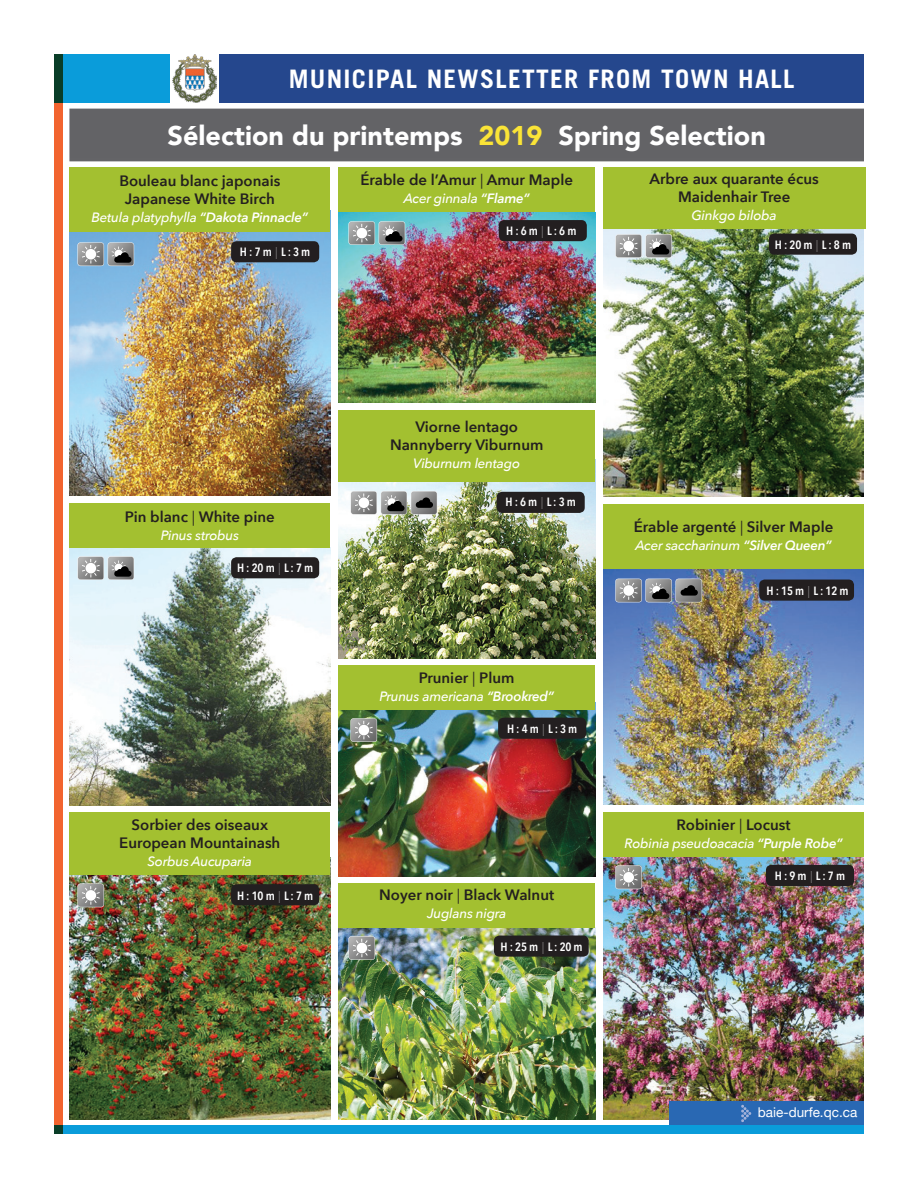
<style>
.page{position:relative;width:918px;height:1188px;background:#fff}
.page>*{position:absolute;margin:0;border:0;box-sizing:border-box;transform-origin:0 0}
.t1{font:900 27px "Avenir";color:#fff}
.t2{font:700 25.5px "Trade Gothic";letter-spacing:.05em;color:#fff}
.t3{font:600 15px/18px "Avenir Next";color:#231f20;text-align:center}
.t4{font:italic 500 13.65px "Avenir Next";letter-spacing:-.02em;color:#fff}
.t5{font:italic 500 13.5px "Avenir Next";letter-spacing:-.02em;color:#fff}
.Body{font:13.5px "Helvetica Neue";color:#fff}
.t6{font:600 12px "Avenir Next Condensed";letter-spacing:-.01em;color:#fff}
.s1{color:#fae437}
.s2{font-weight:600}
.s3{font-weight:200}
.s4{font-weight:400}
</style>
<div class="page">
<div style="left:219px;top:54px;width:645px;height:49px;background:#25478d"></div>
<div style="left:54px;top:54px;width:117px;height:49px;background:#0a9cda"></div>
<img style="left:173px;top:54px;width:43px;height:48px">
<img style="left:603px;top:857px;width:261px;height:263px">
<div style="left:603px;top:812px;width:261px;height:45px;background:#a3c030"></div>
<svg style="left:615px;top:865px;width:27px;height:24px"></svg>
<div style="left:623px;top:872px;width:11px;height:11px;background:#fff;border-radius:50%"></div>
<div style="left:766px;top:865px;width:88px;height:21px;background:#231f20;border-radius:5px"></div>
<div style="left:54px;top:1125px;width:810px;height:9px;background:#0a9cda"></div>
<div style="left:669px;top:1102px;width:195px;height:23px;background:#2968b3"></div>
<svg style="left:741px;top:1105px;width:10px;height:17px"></svg>
<div style="left:54px;top:54px;width:9px;height:1080px;background:#f2642f"></div>
<div style="left:69px;top:109px;width:795px;height:52px;background:#636366"></div>
<img style="left:69px;top:232px;width:261px;height:263px">
<div style="left:69px;top:167px;width:261px;height:65px;background:#a3c030"></div>
<svg style="left:78px;top:242px;width:56px;height:24px"></svg>
<div style="left:231px;top:241px;width:88px;height:21px;background:#231f20;border-radius:5px"></div>
<img style="left:69px;top:548px;width:261px;height:257px">
<div style="left:69px;top:503px;width:261px;height:45px;background:#a3c030"></div>
<svg style="left:78px;top:556px;width:56px;height:24px"></svg>
<div style="left:231px;top:557px;width:88px;height:21px;background:#231f20;border-radius:5px"></div>
<img style="left:69px;top:875px;width:261px;height:245px">
<div style="left:69px;top:813px;width:261px;height:62px;background:#a3c030"></div>
<svg style="left:78px;top:884px;width:26px;height:23px"></svg>
<div style="left:86px;top:890px;width:10px;height:11px;background:#fff;border-radius:50%"></div>
<div style="left:231px;top:884px;width:88px;height:21px;background:#231f20;border-radius:5px"></div>
<img style="left:338px;top:928px;width:257px;height:192px">
<div style="left:338px;top:883px;width:257px;height:45px;background:#a3c030"></div>
<svg style="left:349px;top:936px;width:26px;height:24px"></svg>
<div style="left:357px;top:943px;width:10px;height:10px;background:#fff;border-radius:50%"></div>
<div style="left:494px;top:936px;width:95px;height:21px;background:#231f20;border-radius:5px"></div>
<img style="left:603px;top:229px;width:261px;height:268px">
<div style="left:603px;top:167px;width:262px;height:62px;background:#a3c030"></div>
<svg style="left:615px;top:234px;width:57px;height:24px"></svg>
<div style="left:769px;top:234px;width:88px;height:21px;background:#231f20;border-radius:5px"></div>
<img style="left:338px;top:710px;width:257px;height:167px">
<div style="left:338px;top:665px;width:257px;height:45px;background:#a3c030"></div>
<svg style="left:351px;top:718px;width:26px;height:24px"></svg>
<div style="left:359px;top:725px;width:10px;height:10px;background:#fff;border-radius:50%"></div>
<div style="left:498px;top:718px;width:88px;height:21px;background:#231f20;border-radius:5px"></div>
<img style="left:338px;top:481px;width:257px;height:178px">
<div style="left:338px;top:410px;width:257px;height:71px;background:#a3c030"></div>
<svg style="left:351px;top:491px;width:86px;height:24px;background:#929392"></svg>
<div style="left:497px;top:492px;width:88px;height:21px;background:#231f20;border-radius:5px"></div>
<img style="left:338px;top:212px;width:257px;height:191px">
<div style="left:499px;top:220px;width:88px;height:21px;background:#231f20;border-radius:5px"></div>
<svg style="left:349px;top:221px;width:56px;height:24px"></svg>
<div style="left:338px;top:167px;width:257px;height:45px;background:#a3c030"></div>
<img style="left:603px;top:569px;width:261px;height:236px">
<svg style="left:615px;top:579px;width:87px;height:23px;background:#82868c"></svg>
<div style="left:759px;top:580px;width:95px;height:21px;background:#231f20;border-radius:5px"></div>
<div style="left:603px;top:504px;width:261px;height:65px;background:#a3c030"></div>
<h2 class="t2" style="left:289px;top:63px;width:507px">MUNICIPAL NEWSLETTER FROM TOWN HALL</h2>
<p class="t1" style="left:168px;top:112px;width:600px">Sélection du printemps <span class="s1">2019</span> Spring Selection</p>
<p class="t3" style="left:119px;top:171px;width:163px">Bouleau blanc japonais</p>
<p class="t3" style="left:125px;top:189px;width:151px">Japanese White Birch</p>
<p class="t5" style="left:92px;top:206px;width:218px">Betula platyphylla <span class="s2">“Dakota Pinnacle”</span></p>
<p class="t6" style="left:240px;top:242px;width:72px">H : 7 m<span class="s3">|</span>L : 3 m</p>
<p class="t3" style="left:360px;top:170px;width:214px">Érable de l’Amur <span class="s4">|</span> Amur Maple</p>
<p class="t5" style="left:404px;top:187px;width:127px">Acer ginnala <span class="s2">“Flame”</span></p>
<p class="t3" style="left:650px;top:169px;width:171px">Arbre aux quarante écus<br>Maidenhair Tree</p>
<p class="t4" style="left:692px;top:204px;width:87px">Ginkgo biloba</p>
<p class="t6" style="left:775px;top:234px;width:78px">H : 20 m<span class="s3">|</span>L : 8 m</p>
<p class="t6" style="left:506px;top:221px;width:72px">H : 6 m<span class="s3">|</span>L : 6 m</p>
<p class="t3" style="left:125px;top:507px;width:151px">Pin blanc <span class="s4">|</span> White pine</p>
<p class="t5" style="left:161px;top:524px;width:80px">Pinus strobus</p>
<p class="t6" style="left:237px;top:558px;width:78px">H : 20 m<span class="s3">|</span>L : 7 m</p>
<p class="t3" style="left:390px;top:417px;width:155px">Viorne lentago<br>Nannyberry Viburnum</p>
<p class="t5" style="left:413px;top:451px;width:109px">Viburnum lentago</p>
<p class="t6" style="left:506px;top:491px;width:72px">H : 6 m<span class="s3">|</span>L : 3 m</p>
<p class="t3" style="left:419px;top:668px;width:97px">Prunier <span class="s4">|</span> Plum</p>
<p class="t5" style="left:379px;top:684px;width:176px">Prunus americana <span class="s2">“Brookred”</span></p>
<p class="t6" style="left:507px;top:718px;width:72px">H : 4 m<span class="s3">|</span>L : 3 m</p>
<p class="t3" style="left:119px;top:815px;width:163px">Sorbier des oiseaux<br>European Mountainash</p>
<p class="t5" style="left:148px;top:850px;width:106px">Sorbus Aucuparia</p>
<p class="t6" style="left:237px;top:885px;width:78px">H : 10 m<span class="s3">|</span>L : 7 m</p>
<p class="t3" style="left:379px;top:886px;width:176px">Noyer noir <span class="s4">|</span> Black Walnut</p>
<p class="t5" style="left:427px;top:902px;width:81px">Juglans nigra</p>
<p class="t6" style="left:501px;top:936px;width:84px">H : 25 m <span class="s3">|</span> L : 20 m</p>
<p class="t3" style="left:634px;top:517px;width:201px">Érable argenté <span class="s4">|</span> Silver Maple</p>
<p class="t5" style="left:635px;top:534px;width:198px">Acer saccharinum <span class="s2">“Silver Queen”</span></p>
<p class="t6" style="left:767px;top:580px;width:84px">H : 15 m <span class="s3">|</span> L : 12 m</p>
<p class="t3" style="left:677px;top:815px;width:115px">Robinier <span class="s4">|</span> Locust</p>
<p class="t5" style="left:625px;top:832px;width:220px">Robinia pseudoacacia <span class="s2">“Purple Robe”</span></p>
<p class="t6" style="left:775px;top:865px;width:72px">H : 9 m<span class="s3">|</span>L : 7 m</p>
<p class="Body" style="left:758px;top:1103px;width:101px">baie-durfe.qc.ca</p>
</div>
